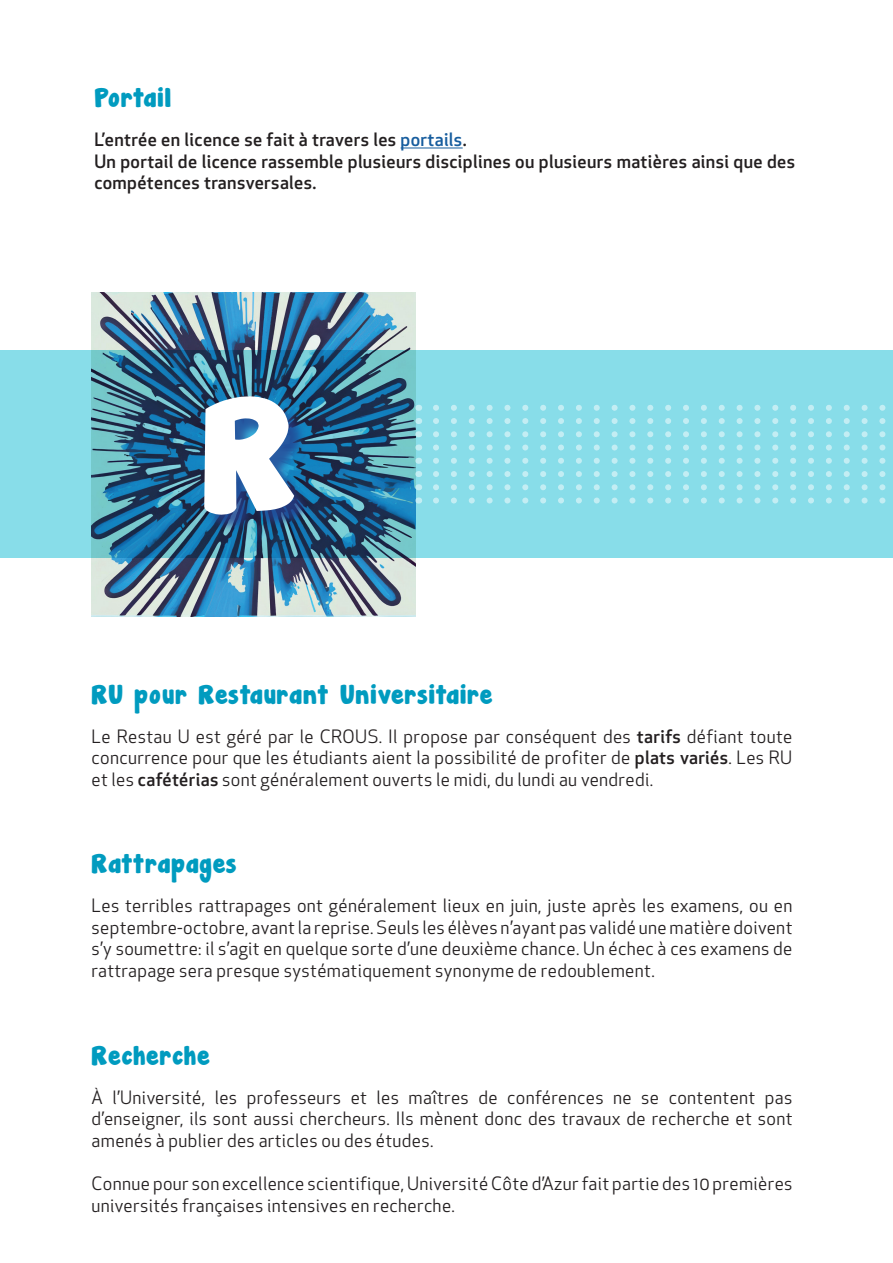
<style>
.page{position:relative;width:893px;height:1263px;background:#fff}
.page>*{position:absolute;margin:0;border:0;box-sizing:border-box;transform-origin:0 0}
.t1{font:143.7px "Janda Manatee Solid";color:#fff}
.t2{font:24px "Janda Manatee Solid";letter-spacing:.05em;color:#009bbf}
.t3{font:18px/21.6px "Apex New";letter-spacing:.02em;color:#231f20;text-align:justify}
.t4{font:500 18px/21.6px "Apex New";letter-spacing:.02em;color:#231f20}
.s1{color:#175d9e}
.s2{font-weight:500}
</style>
<div class="page">
<hr style="left:401px;top:148px;width:62px;height:1px;background:#175d9e">
<img style="left:92px;top:292px;width:323px;height:324px">
<svg style="left:0;top:350px;width:893px;height:208px;background:#6ab6c9"></svg>
<svg style="left:436px;top:431px;width:457px;height:6px;background:#96e1eb"></svg>
<svg style="left:436px;top:444px;width:457px;height:6px;background:#96e0eb"></svg>
<svg style="left:436px;top:418px;width:457px;height:6px;background:#97e1eb"></svg>
<svg style="left:436px;top:458px;width:457px;height:6px;background:#97e1eb"></svg>
<svg style="left:436px;top:471px;width:457px;height:6px;background:#97e1eb"></svg>
<svg style="left:436px;top:484px;width:457px;height:6px;background:#96e1eb"></svg>
<svg style="left:436px;top:497px;width:457px;height:6px;background:#96e0eb"></svg>
<svg style="left:436px;top:405px;width:457px;height:6px;background:#96e1eb"></svg>
<div style="left:207px;top:398px;width:105px;height:135px;background:#253f8e;opacity:.75"></div>
<h2 class="t2" style="left:94px;top:81px;width:78px">Portail</h2>
<p class="t4" style="left:94px;top:128px;width:702px">L’entrée en licence se fait à travers les <span class="s1">portails</span>.<br>Un portail de licence rassemble plusieurs disciplines ou plusieurs matières ainsi que des compétences transversales.</p>
<h1 class="t1" style="left:201px;top:353px;width:95px">R</h1>
<h2 class="t2" style="left:92px;top:677px;width:402px">RU pour Restaurant Universitaire</h2>
<p class="t3" style="left:92px;top:725px;width:702px">Le Restau U est géré par le CROUS. Il propose par conséquent des <span class="s2">tarifs</span> défiant toute concurrence pour que les étudiants aient la possibilité de profiter de <span class="s2">plats variés</span>. Les RU et les <span class="s2">cafétérias</span> sont généralement ouverts le midi, du lundi au vendredi.</p>
<h2 class="t2" style="left:92px;top:847px;width:146px">Rattrapages</h2>
<p class="t3" style="left:92px;top:895px;width:702px">Les terribles rattrapages ont généralement lieux en juin, juste après les examens, ou en septembre-octobre, avant la reprise. Seuls les élèves n’ayant pas validé une matière doivent s’y soumettre: il s’agit en quelque sorte d’une deuxième chance. Un échec à ces examens de rattrapage sera presque systématiquement synonyme de redoublement.</p>
<h2 class="t2" style="left:92px;top:1038px;width:120px">Recherche</h2>
<p class="t3" style="left:92px;top:1086px;width:702px">À l’Université, les professeurs et les maîtres de conférences ne se contentent pas d’enseigner, ils sont aussi chercheurs. Ils mènent donc des travaux de recherche et sont amenés à publier des articles ou des études.</p>
<p class="t3" style="left:92px;top:1173px;width:702px">Connue pour son excellence scientifique, Université Côte d’Azur fait partie des 10 premières universités françaises intensives en recherche.</p>
</div>
